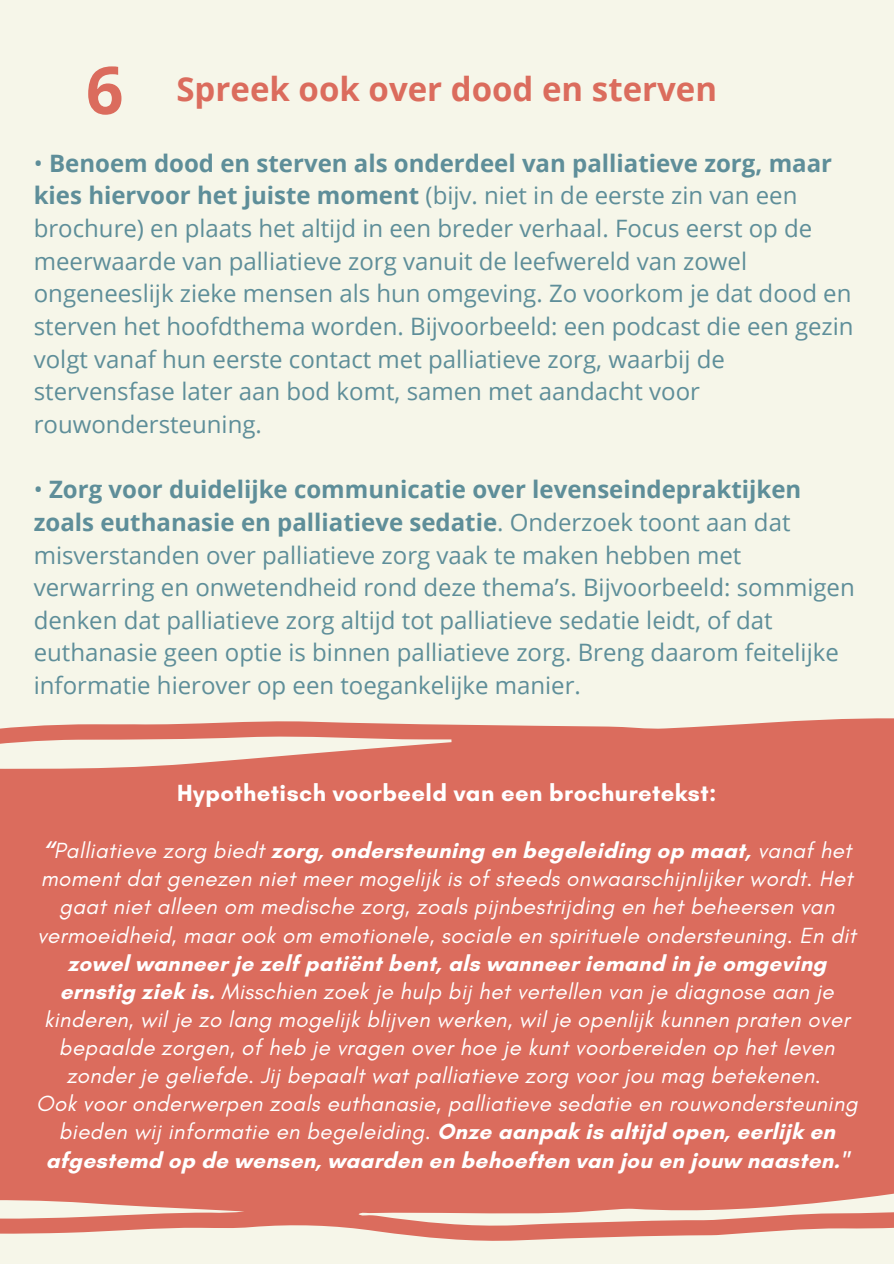
<style>
.page{position:relative;width:894px;height:1264px;background:#fff}
.page>*{position:absolute;margin:0;border:0;box-sizing:border-box;transform-origin:0 0}
.t1{font:700 66px "Open Sans";color:#db6c5d}
.t2{font:700 33px "Open Sans";color:#db6c5d}
.t3{font:24px/32.7px "Open Sans";color:#5e8e99}
.t4{font:700 23.85px "Glacial Indifference";letter-spacing:.015em;color:#fff}
.t5{font:italic 22.35px/28.2px "Glacial Indifference";letter-spacing:.015em;color:#fff;text-align:center}
.s1{font-weight:700}
.s2{font-weight:700;font-style:normal}
</style>
<div class="page">
<div style="left:0;top:0;width:893px;height:1263px;background:#f6f6e9"></div>
<div style="left:0;top:718px;width:893px;height:523px;background:#db6c5d"></div>
<p class="t1" style="left:86px;top:44px;width:39px">6</p>
<p class="t2" style="left:176px;top:66px;width:542px">Spreek ook over dood en sterven</p>
<h2 class="t3" style="left:34px;top:146px;width:821px">• <span class="s1">Benoem dood en sterven als onderdeel van palliatieve zorg, maar kies hiervoor het juiste moment</span> (bijv. niet in de eerste zin van een brochure) en plaats het altijd in een breder verhaal. Focus eerst op de meerwaarde van palliatieve zorg vanuit de leefwereld van zowel ongeneeslijk zieke mensen als hun omgeving. Zo voorkom je dat dood en sterven het hoofdthema worden. Bijvoorbeeld: een podcast die een gezin volgt vanaf hun eerste contact met palliatieve zorg, waarbij de stervensfase later aan bod komt, samen met aandacht voor rouwondersteuning.</h2>
<p class="t3" style="left:34px;top:472px;width:822px">• <span class="s1">Zorg voor duidelijke communicatie over levenseindepraktijken zoals euthanasie en palliatieve sedatie</span>. Onderzoek toont aan dat misverstanden over palliatieve zorg vaak te maken hebben met verwarring en onwetendheid rond deze thema’s. Bijvoorbeeld: sommigen denken dat palliatieve zorg altijd tot palliatieve sedatie leidt, of dat euthanasie geen optie is binnen palliatieve zorg. Breng daarom feitelijke informatie hierover op een toegankelijke manier.</p>
<p class="t4" style="left:177px;top:778px;width:540px">Hypothetisch voorbeeld van een brochuretekst:</p>
<h1 class="t5" style="left:37px;top:836px;width:820px"><span class="s2">“</span>Palliatieve zorg biedt <span class="s2">zorg, ondersteuning en begeleiding op maat,</span> vanaf het moment dat genezen niet meer mogelijk is of steeds onwaarschijnlijker wordt. Het gaat niet alleen om medische zorg, zoals pijnbestrijding en het beheersen van vermoeidheid, maar ook om emotionele, sociale en spirituele ondersteuning. En dit <span class="s2">zowel wanneer je zelf patiënt bent, als wanneer iemand in je omgeving ernstig ziek is.</span> Misschien zoek je hulp bij het vertellen van je diagnose aan je kinderen, wil je zo lang mogelijk blijven werken, wil je openlijk kunnen praten over bepaalde zorgen, of heb je vragen over hoe je kunt voorbereiden op het leven zonder je geliefde. Jij bepaalt wat palliatieve zorg voor jou mag betekenen.</h1>
<p class="t5" style="left:36px;top:1089px;width:822px">Ook voor onderwerpen zoals euthanasie, palliatieve sedatie en rouwondersteuning bieden wij informatie en begeleiding. <span class="s2">Onze aanpak is altijd open, eerlijk en afgestemd op de wensen, waarden en behoeften van jou en jouw naasten."</span></p>
</div>
